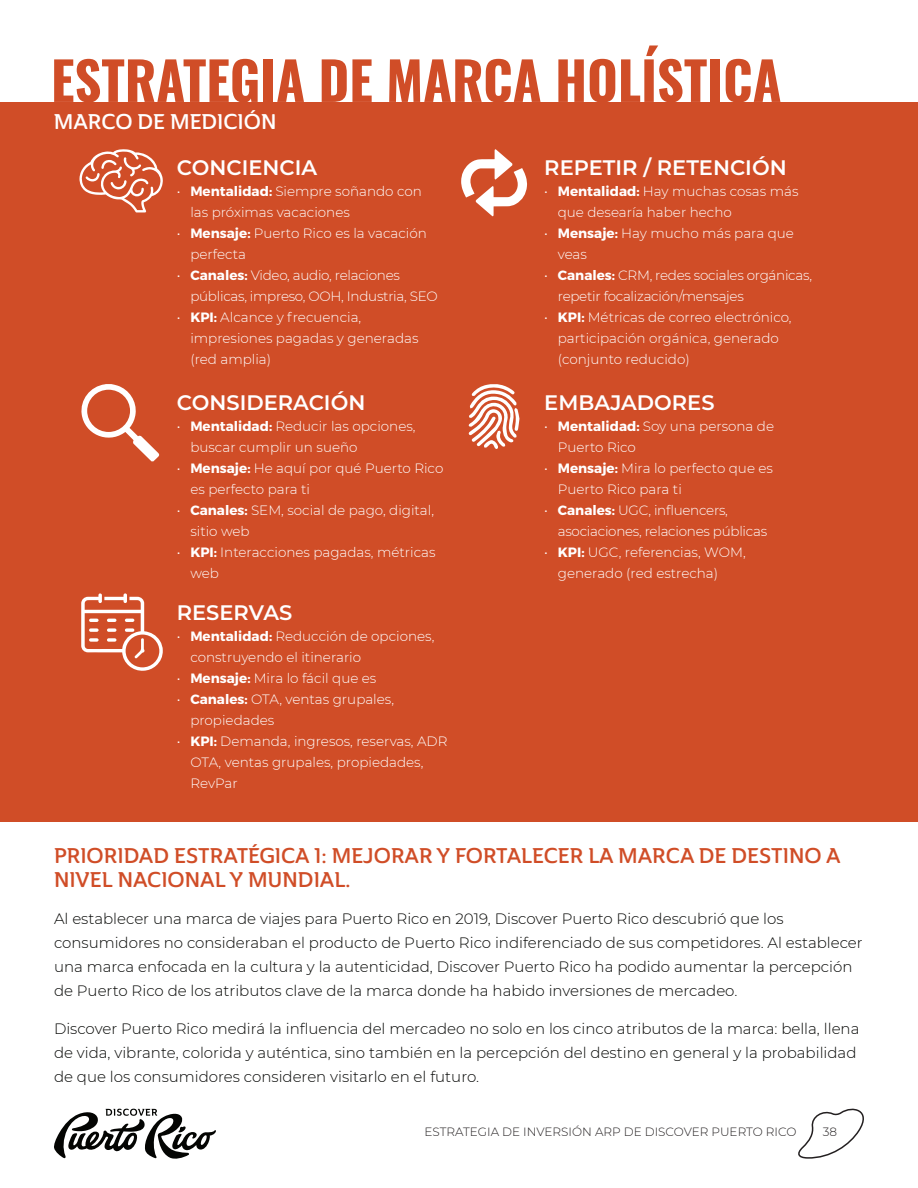
<style>
.page{position:relative;width:918px;height:1188px;background:#fff}
.page>*{position:absolute;margin:0;border:0;box-sizing:border-box;transform-origin:0 0}
.t1{font:700 52.5px "Oswald";color:#d04d27}
.Body_Copy{font:21px/24px "Ainslie Nor Dem";color:#d04d27}
.Paragraph_Style_1{font:600 21px "Montserrat";color:#fff}
.Body_Copy-2{font:21px "Ainslie Nor Dem";color:#fff}
.Body_Copy-3{font:300 15px/24px "Montserrat";color:#040503}
.Paragraph_Style_1-2{font:300 13.5px/21px "Montserrat";color:#fff}
.Paragraph_Style_1-3{font:300 13.5px/21px "Montserrat";letter-spacing:-.02em;color:#fff}
.t2{font:300 12px "Montserrat";color:#231f20}
.s1{font-weight:700}
</style>
<div class="page">
<svg style="left:798px;top:1108px;width:66px;height:51px"></svg>
<svg style="left:54px;top:1109px;width:162px;height:50px"></svg>
<div style="left:0;top:103px;width:918px;height:719px;background:#d04d27"></div>
<svg style="left:79px;top:149px;width:84px;height:63px"></svg>
<svg style="left:81px;top:384px;width:79px;height:77px"></svg>
<svg style="left:81px;top:593px;width:82px;height:78px"></svg>
<svg style="left:461px;top:149px;width:66px;height:67px"></svg>
<svg style="left:468px;top:384px;width:51px;height:65px"></svg>
<p class="t1" style="left:51px;top:53px;width:732px">ESTRATEGIA DE MARCA HOLÍSTICA</p>
<p class="Body_Copy-2" style="left:54px;top:108px;width:224px">MARCO DE MEDICIÓN</p>
<p class="Paragraph_Style_1" style="left:177px;top:153px;width:142px">CONCIENCIA</p>
<p class="Paragraph_Style_1-2" style="left:190px;top:181px;width:233px;text-indent:-14px">• <span class="s1">Mentalidad:</span> Siempre soñando con las próximas vacaciones</p>
<p class="Paragraph_Style_1-2" style="left:190px;top:223px;width:238px;text-indent:-14px">• <span class="s1">Mensaje:</span> Puerto Rico es la vacación perfecta</p>
<p class="Paragraph_Style_1-3" style="left:190px;top:265px;width:249px;text-indent:-14px">• <span class="s1">Canales:</span> Video, audio, relaciones públicas, impreso, OOH, Industria, SEO</p>
<p class="Paragraph_Style_1-2" style="left:190px;top:307px;width:230px;text-indent:-14px">• <span class="s1">KPI:</span> Alcance y frecuencia, impresiones pagadas y generadas (red amplia)</p>
<p class="Paragraph_Style_1" style="left:177px;top:388px;width:190px">CONSIDERACIÓN</p>
<p class="Paragraph_Style_1-2" style="left:190px;top:415px;width:227px;text-indent:-14px">• <span class="s1">Mentalidad:</span> Reducir las opciones, buscar cumplir un sueño</p>
<p class="Paragraph_Style_1-2" style="left:190px;top:457px;width:255px;text-indent:-14px">• <span class="s1">Mensaje:</span> He aquí por qué Puerto Rico es perfecto para ti</p>
<p class="Paragraph_Style_1-2" style="left:190px;top:499px;width:245px;text-indent:-14px">• <span class="s1">Canales:</span> SEM, social de pago, digital, sitio web</p>
<p class="Paragraph_Style_1-2" style="left:190px;top:541px;width:247px;text-indent:-14px">• <span class="s1">KPI:</span> Interacciones pagadas, métricas web</p>
<p class="Paragraph_Style_1" style="left:177px;top:597px;width:117px">RESERVAS</p>
<p class="Paragraph_Style_1-2" style="left:190px;top:625px;width:246px;text-indent:-14px">• <span class="s1">Mentalidad:</span> Reducción de opciones, construyendo el itinerario</p>
<p class="Paragraph_Style_1-2" style="left:177px;top:667px;width:201px">• <span class="s1">Mensaje:</span> Mira lo fácil que es</p>
<p class="Paragraph_Style_1-2" style="left:190px;top:688px;width:205px;text-indent:-14px">• <span class="s1">Canales:</span> OTA, ventas grupales, propiedades</p>
<p class="Paragraph_Style_1-2" style="left:190px;top:730px;width:259px;text-indent:-14px">• <span class="s1">KPI:</span> Demanda, ingresos, reservas, ADR<br>OTA, ventas grupales, propiedades,<br>RevPar</p>
<p class="Paragraph_Style_1" style="left:544px;top:153px;width:244px">REPETIR / RETENCIÓN</p>
<p class="Paragraph_Style_1-2" style="left:558px;top:181px;width:242px;text-indent:-14px">• <span class="s1">Mentalidad:</span> Hay muchas cosas más que desearía haber hecho</p>
<p class="Paragraph_Style_1-2" style="left:558px;top:223px;width:238px;text-indent:-14px">• <span class="s1">Mensaje:</span> Hay mucho más para que veas</p>
<p class="Paragraph_Style_1-3" style="left:558px;top:265px;width:256px;text-indent:-14px">• <span class="s1">Canales:</span> CRM, redes sociales orgánicas, repetir focalización/mensajes</p>
<p class="Paragraph_Style_1-2" style="left:558px;top:307px;width:235px;text-indent:-14px">• <span class="s1">KPI:</span> Métricas de correo electrónico, participación orgánica, generado (conjunto reducido)</p>
<p class="Paragraph_Style_1" style="left:544px;top:388px;width:172px">EMBAJADORES</p>
<p class="Paragraph_Style_1-2" style="left:558px;top:415px;width:218px;text-indent:-14px">• <span class="s1">Mentalidad:</span> Soy una persona de<br>Puerto Rico</p>
<p class="Paragraph_Style_1-2" style="left:558px;top:457px;width:217px;text-indent:-14px">• <span class="s1">Mensaje:</span> Mira lo perfecto que es<br>Puerto Rico para ti</p>
<p class="Paragraph_Style_1-3" style="left:558px;top:499px;width:211px;text-indent:-14px">• <span class="s1">Canales:</span> UGC, influencers, asociaciones, relaciones públicas</p>
<p class="Paragraph_Style_1-2" style="left:558px;top:541px;width:189px;text-indent:-14px">• <span class="s1">KPI:</span> UGC, referencias, WOM, generado (red estrecha)</p>
<p class="Body_Copy" style="left:54px;top:843px;width:788px">PRIORIDAD ESTRATÉGICA 1: MEJORAR Y FORTALECER LA MARCA DE DESTINO A<br>NIVEL NACIONAL Y MUNDIAL.</p>
<p class="Body_Copy-3" style="left:54px;top:907px;width:810px">Al establecer una marca de viajes para Puerto Rico en 2019, Discover Puerto Rico descubrió que los consumidores no consideraban el producto de Puerto Rico indiferenciado de sus competidores. Al establecer una marca enfocada en la cultura y la autenticidad, Discover Puerto Rico ha podido aumentar la percepción de Puerto Rico de los atributos clave de la marca donde ha habido inversiones de mercadeo.</p>
<p class="Body_Copy-3" style="left:54px;top:1016px;width:807px">Discover Puerto Rico medirá la influencia del mercadeo no solo en los cinco atributos de la marca: bella, llena de vida, vibrante, colorida y auténtica, sino también en la percepción del destino en general y la probabilidad de que los consumidores consideren visitarlo en el futuro.</p>
<p class="t2" style="left:425px;top:1123px;width:374px">ESTRATEGIA DE INVERSIÓN ARP DE DISCOVER PUERTO RICO</p>
<p class="t2" style="left:823px;top:1123px;width:16px">38</p>
</div>
